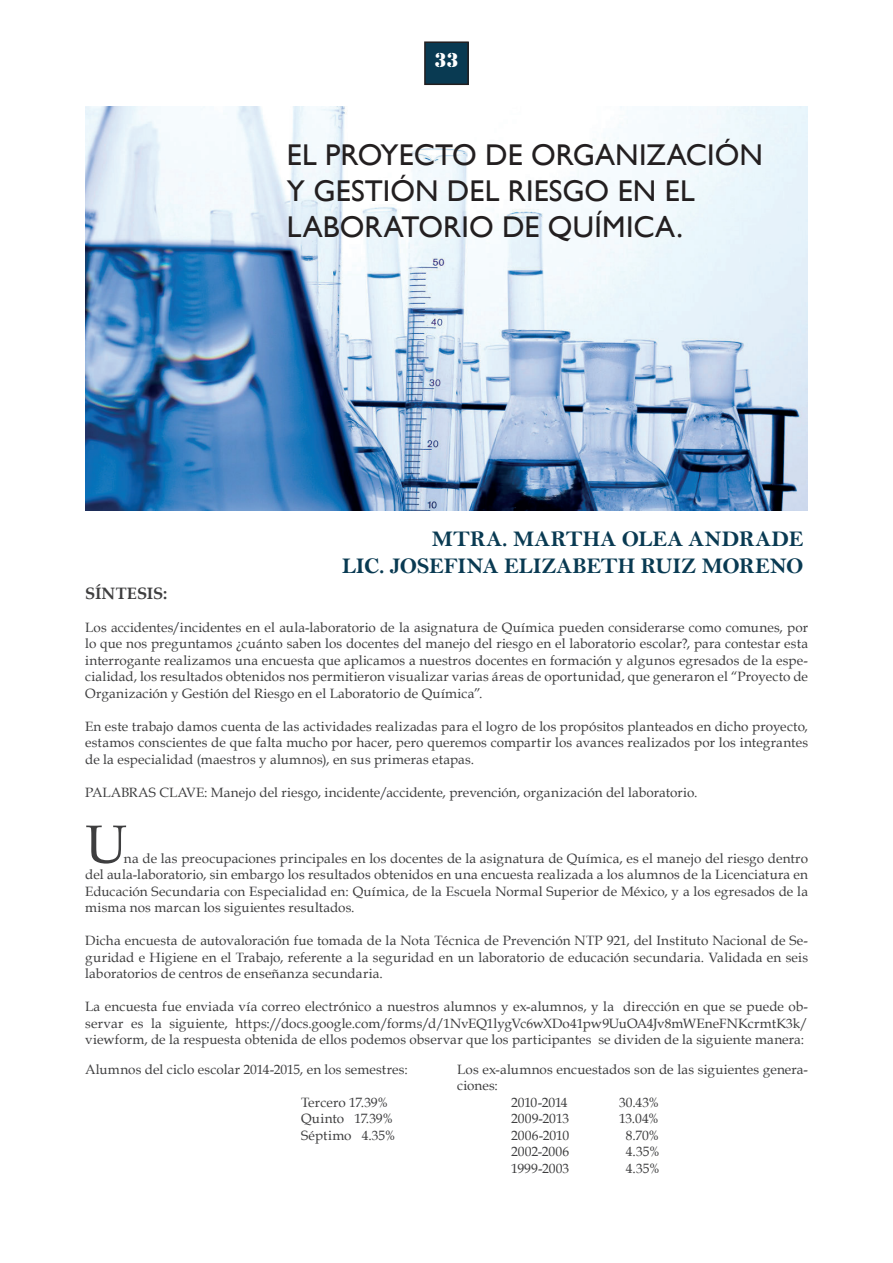
<style>
.page{position:relative;width:893px;height:1263px;background:#fff}
.page>*{position:absolute;margin:0;border:0;box-sizing:border-box;transform-origin:0 0}
.t1{font:54px "Book Antiqua";color:#3e3e3f}
.t2{font:30px/36px "Gill Sans";letter-spacing:.005em;color:#231f20}
.t3{font:22.5px/27px "Bell MT Bold";color:#093a52;text-align:right}
.t4{font:21px "Stencil";color:#fff}
.t5{font:700 16.5px "Book Antiqua";letter-spacing:.005em;color:#3e3e3f}
.t6{font:13.5px/16.5px "Book Antiqua";letter-spacing:.01em;color:#3e3e3f;text-align:justify}
</style>
<div class="page">
<img style="left:85px;top:106px;width:723px;height:404px">
<div style="left:425px;top:42px;width:43px;height:42px;background:#093a52"></div>
<div style="left:424px;top:41px;width:45px;height:44px;border:2px solid #231f20"></div>
<h3 class="t4" style="left:434px;top:48px;width:26px">33</h3>
<h2 class="t2" style="left:287px;top:138px;width:478px">EL PROYECTO DE ORGANIZACIÓN<br>Y GESTIÓN DEL RIESGO EN EL<br>LABORATORIO DE QUÍMICA.</h2>
<h3 class="t3" style="left:342px;top:525px;width:463px">MTRA. MARTHA OLEA ANDRADE<br>LIC. JOSEFINA ELIZABETH RUIZ MORENO</h3>
<p class="t5" style="left:85px;top:582px;width:84px">SÍNTESIS:</p>
<p class="t6" style="left:85px;top:619px;width:724px">Los accidentes/incidentes en el aula-laboratorio de la asignatura de Química pueden considerarse como comunes, por lo que nos preguntamos ¿cuánto saben los docentes del manejo del riesgo en el laboratorio escolar?, para contestar esta interrogante realizamos una encuesta que aplicamos a nuestros docentes en formación y algunos egresados de la espe&shy;cialidad, los resultados obtenidos nos permitieron visualizar varias áreas de oportunidad, que generaron el “Proyecto de Organización y Gestión del Riesgo en el Laboratorio de Química”.</p>
<p class="t6" style="left:85px;top:718px;width:724px">En este trabajo damos cuenta de las actividades realizadas para el logro de los propósitos planteados en dicho proyecto, estamos conscientes de que falta mucho por hacer, pero queremos compartir los avances realizados por los integrantes de la especialidad (maestros y alumnos), en sus primeras etapas.</p>
<p class="t6" style="left:85px;top:784px;width:614px">PALABRAS CLAVE: Manejo del riesgo, incidente/accidente, prevención, organización del laboratorio.</p>
<h1 class="t1" style="left:85px;top:807px;width:44px">U</h1>
<p class="t6" style="left:85px;top:850px;width:724px;text-indent:39px">na de las preocupaciones principales en los docentes de la asignatura de Química, es el manejo del riesgo dentro del aula-laboratorio, sin embargo los resultados obtenidos en una encuesta realizada a los alumnos de la Licenciatura en Educación Secundaria con Especialidad en: Química, de la Escuela Normal Superior de México, y a los egresados de la misma nos marcan los siguientes resultados.</p>
<p class="t6" style="left:85px;top:932px;width:724px">Dicha encuesta de autovaloración fue tomada de la Nota Técnica de Prevención NTP 921, del Instituto Nacional de Se&shy;guridad e Higiene en el Trabajo, referente a la seguridad en un laboratorio de educación secundaria. Validada en seis laboratorios de centros de enseñanza secundaria.</p>
<p class="t6" style="left:85px;top:998px;width:724px">La encuesta fue enviada vía correo electrónico a nuestros alumnos y ex-alumnos, y la dirección en que se puede ob&shy;servar es la siguiente, https://docs.google.com/forms/d/1NvEQ1lygVc6wXDo41pw9UuOA4Jv8mWEneFNKcrmtK3k/ viewform, de la respuesta obtenida de ellos podemos observar que los participantes se dividen de la siguiente manera:</p>
<p class="t6" style="left:85px;top:1060px;width:324px">Alumnos del ciclo escolar 2014-2015, en los semestres:</p>
<p class="t6" style="left:301px;top:1093px;width:96px;text-align:left">Tercero 17.39%<br>Quinto 17.39%<br>Séptimo 4.35%</p>
<p class="t6" style="left:457px;top:1060px;width:352px">Los ex-alumnos encuestados son de las siguientes genera-</p>
<p class="t6" style="left:457px;top:1077px;width:42px">ciones:</p>
<p class="t6" style="left:511px;top:1093px;width:58px">2010-2014</p>
<p class="t6" style="left:619px;top:1093px;width:42px">30.43%</p>
<p class="t6" style="left:511px;top:1110px;width:60px">2009-2013</p>
<p class="t6" style="left:619px;top:1110px;width:42px">13.04%</p>
<p class="t6" style="left:511px;top:1126px;width:59px">2006-2010</p>
<p class="t6" style="left:626px;top:1126px;width:35px">8.70%</p>
<p class="t6" style="left:511px;top:1143px;width:60px">2002-2006</p>
<p class="t6" style="left:626px;top:1143px;width:36px">4.35%</p>
<p class="t6" style="left:511px;top:1159px;width:60px">1999-2003</p>
<p class="t6" style="left:626px;top:1159px;width:36px">4.35%</p>
</div>
